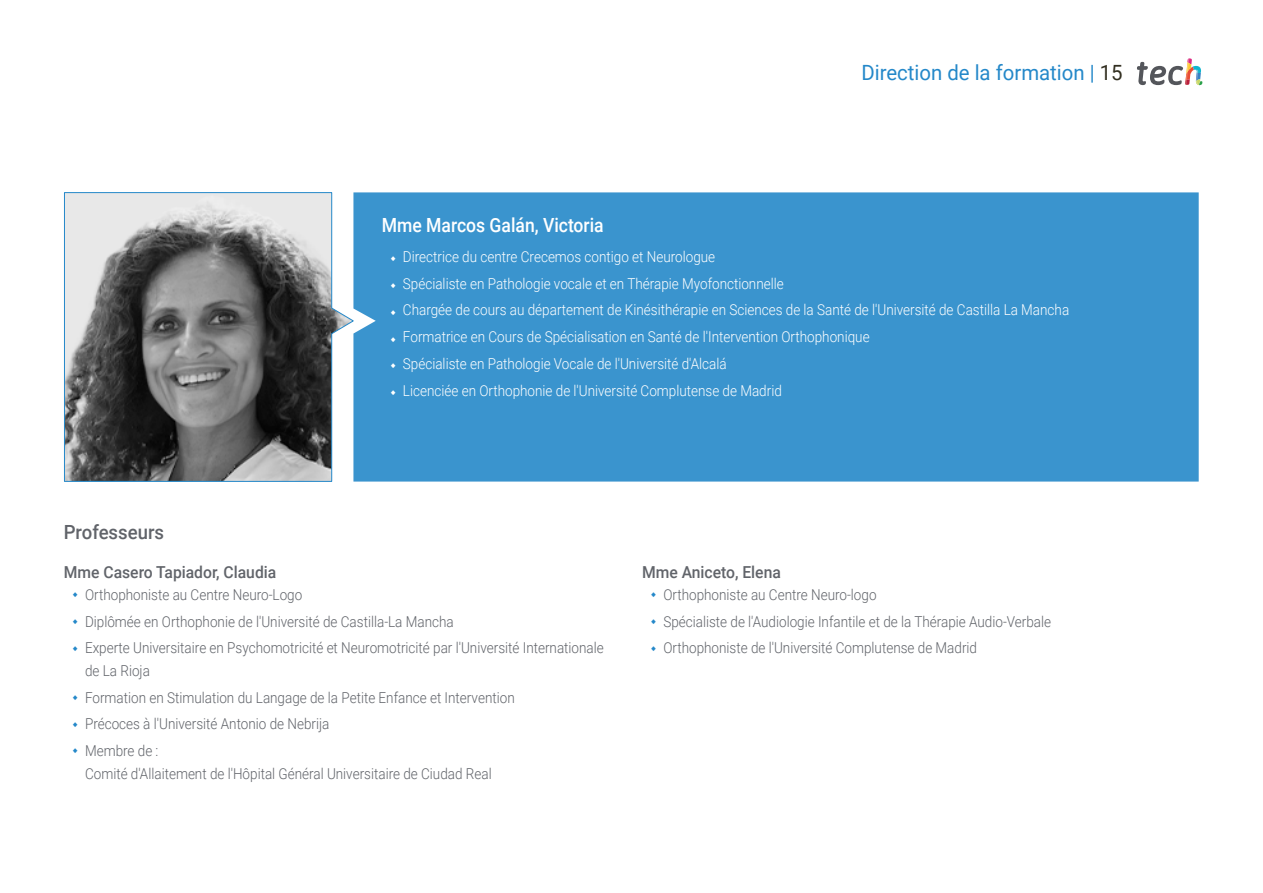
<style>
.page{position:relative;width:1263px;height:893px;background:#fff}
.page>*{position:absolute;margin:0;border:0;box-sizing:border-box;transform-origin:0 0}
.t1{font:21px "Roboto";color:#2488c9}
.t2{font:500 19.5px "Roboto";color:#fff;scale:.9 1}
.t3{font:500 19.5px "Roboto";color:#61646a;scale:.95 1}
.t4{font:500 16.5px "Roboto";color:#61646a;scale:.95 1}
.t5{font:300 15px/26.7px "Roboto";color:#61646a;scale:.9 1}
.t6{font:300 15px/26.7px "Roboto";color:#fff;scale:.9 1}
.s1{color:#312e20}
</style>
<div class="page">
<div style="left:354px;top:192px;width:845px;height:290px;background:#3a94ce"></div>
<svg style="left:64px;top:192px;width:290px;height:290px"></svg>
<svg style="left:1137px;top:58px;width:65px;height:28px"></svg>
<svg style="left:391px;top:256px;width:4px;height:5px"></svg>
<svg style="left:391px;top:283px;width:4px;height:5px"></svg>
<svg style="left:391px;top:310px;width:4px;height:5px"></svg>
<svg style="left:391px;top:337px;width:4px;height:5px"></svg>
<svg style="left:391px;top:363px;width:4px;height:6px"></svg>
<svg style="left:391px;top:390px;width:4px;height:5px"></svg>
<h1 class="t1" style="left:861px;top:57px;width:263px">Direction de la formation | <span class="s1">15</span></h1>
<h2 class="t2" style="left:382px;top:212px;width:248px">Mme Marcos Galán, Victoria</h2>
<p class="t6" style="left:403px;top:243px;width:742px">Directrice du centre Crecemos contigo et Neurologue<br>Spécialiste en Pathologie vocale et en Thérapie Myofonctionnelle<br>Chargée de cours au département de Kinésithérapie en Sciences de la Santé de l'Université de Castilla La Mancha Formatrice en Cours de Spécialisation en Santé de l'Intervention Orthophonique<br>Spécialiste en Pathologie Vocale de l'Université d'Alcalá<br>Licenciée en Orthophonie de l'Université Complutense de Madrid</p>
<h2 class="t3" style="left:64px;top:518px;width:107px">Professeurs</h2>
<p class="t4" style="left:64px;top:560px;width:225px">Mme Casero Tapiador, Claudia</p>
<p class="t5" style="left:85px;top:581px;width:578px">Orthophoniste au Centre Neuro-Logo<br>Diplômée en Orthophonie de l'Université de Castilla-La Mancha<br>Experte Universitaire en Psychomotricité et Neuromotricité par l'Université Internationale</p>
<p class="t5" style="left:85px;top:657px;width:479px">de La Rioja<br>Formation en Stimulation du Langage de la Petite Enfance et Intervention Précoces à l'Université Antonio de Nebrija<br>Membre de :</p>
<p class="t5" style="left:85px;top:759px;width:453px">Comité d'Allaitement de l'Hôpital Général Universitaire de Ciudad Real</p>
<p class="t4" style="left:642px;top:560px;width:148px">Mme Aniceto, Elena</p>
<p class="t5" style="left:663px;top:581px;width:432px">Orthophoniste au Centre Neuro-logo<br>Spécialiste de l'Audiologie Infantile et de la Thérapie Audio-Verbale<br>Orthophoniste de l'Université Complutense de Madrid</p>
</div>
